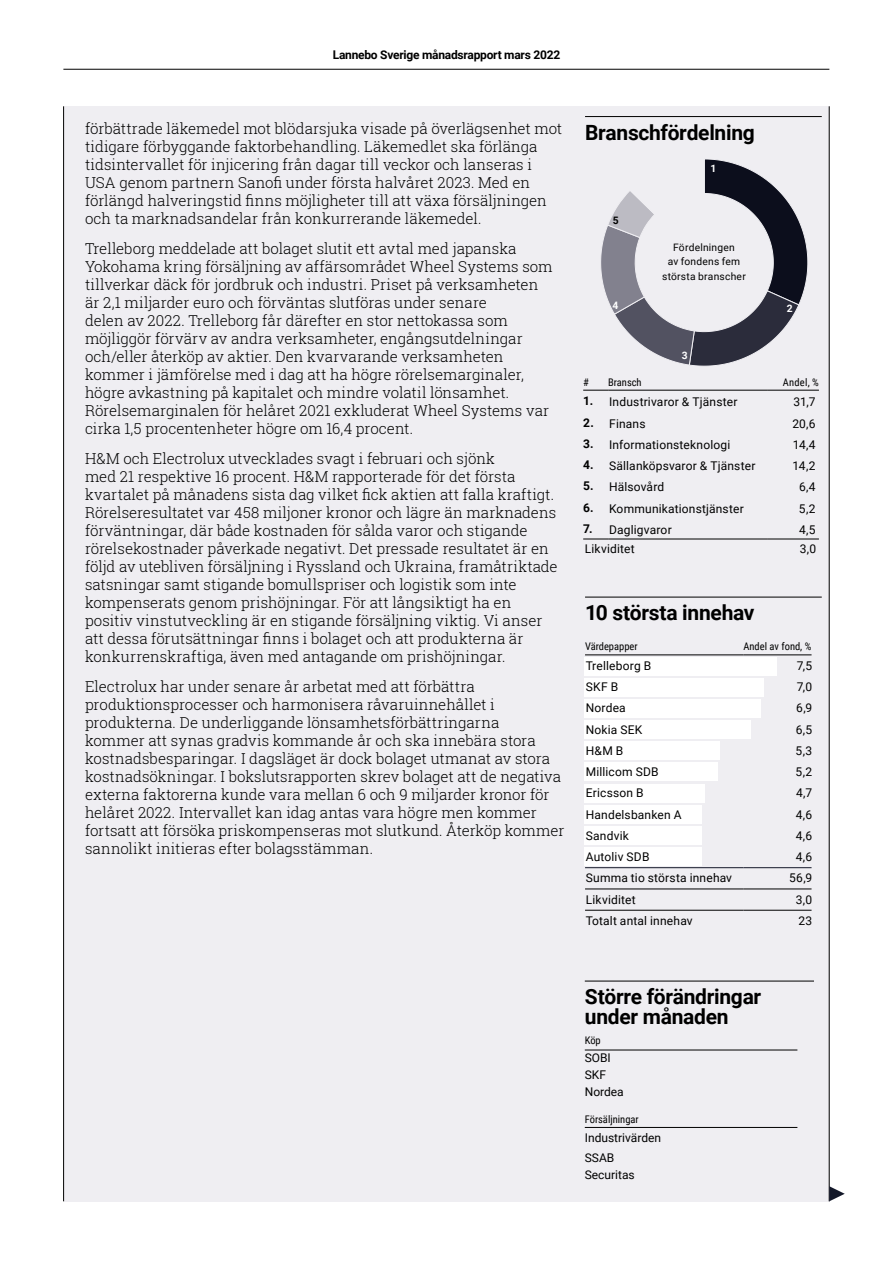
<style>
.page{position:relative;width:893px;height:1263px;background:#fff}
.page>*{position:absolute;margin:0;border:0;box-sizing:border-box;transform-origin:0 0}
.t1{font:700 21px/19.5px "Roboto";letter-spacing:-.015em;color:#000}
.t2{font:300 15px/18px "Roboto Slab";color:#000}
.t3{font:12px/17.2px "Roboto";letter-spacing:.015em;color:#000}
.t4{font:700 12px/21.3px "Roboto";letter-spacing:-.02em;color:#000;text-align:justify}
.t5{font:10.5px "Roboto Condensed";color:#000}
.t6{font:10.2px/14.1px "Roboto";letter-spacing:.025em;color:#000;text-align:center}
.t7{font:700 10.2px "Roboto";color:#fff}
.t8{font:700 10.2px "Roboto";color:#000}
</style>
<div class="page">
<div style="left:64px;top:106px;width:765px;height:1095px;background:#efeef2"></div>
<hr style="left:63px;top:106px;width:1px;height:1095px;background:#000">
<hr style="left:829px;top:106px;width:1px;height:1095px;background:#000">
<svg style="left:829px;top:1186px;width:16px;height:15px"></svg>
<div style="left:584px;top:657px;width:192px;height:19px;background:#fff"></div>
<div style="left:584px;top:678px;width:180px;height:19px;background:#fff"></div>
<div style="left:584px;top:699px;width:177px;height:19px;background:#fff"></div>
<div style="left:584px;top:720px;width:167px;height:19px;background:#fff"></div>
<div style="left:584px;top:741px;width:136px;height:19px;background:#fff"></div>
<div style="left:584px;top:762px;width:133px;height:19px;background:#fff"></div>
<div style="left:584px;top:783px;width:121px;height:19px;background:#fff"></div>
<div style="left:584px;top:804px;width:118px;height:19px;background:#fff"></div>
<div style="left:584px;top:826px;width:118px;height:18px;background:#fff"></div>
<div style="left:584px;top:847px;width:118px;height:18px;background:#fff"></div>
<hr style="left:585px;top:116px;width:237px;height:1px;background:#000">
<hr style="left:585px;top:597px;width:237px;height:1px;background:#000">
<hr style="left:585px;top:867px;width:158px;height:1px;background:#131829">
<hr style="left:743px;top:867px;width:68px;height:1px;background:#131829">
<hr style="left:585px;top:655px;width:158px;height:1px;background:#000">
<hr style="left:743px;top:655px;width:68px;height:1px;background:#000">
<hr style="left:585px;top:889px;width:158px;height:1px;background:#000">
<hr style="left:743px;top:889px;width:68px;height:1px;background:#000">
<hr style="left:585px;top:910px;width:158px;height:1px;background:#000">
<hr style="left:743px;top:910px;width:68px;height:1px;background:#000">
<svg style="left:601px;top:159px;width:207px;height:208px"></svg>
<hr style="left:585px;top:981px;width:229px;height:1px;background:#000">
<hr style="left:585px;top:1050px;width:212px;height:1px;background:#000">
<hr style="left:585px;top:1127px;width:212px;height:1px;background:#000">
<hr style="left:608px;top:390px;width:160px;height:1px;background:#000">
<hr style="left:768px;top:390px;width:51px;height:1px;background:#000">
<svg style="left:583px;top:539px;width:25px;height:1px"></svg>
<hr style="left:608px;top:539px;width:160px;height:1px;background:#000">
<hr style="left:768px;top:539px;width:51px;height:1px;background:#000">
<svg style="left:583px;top:390px;width:25px;height:1px"></svg>
<hr style="left:63px;top:69px;width:766px;height:1px;background:#000">
<p class="t4" style="left:333px;top:43px;width:229px">Lannebo Sverige månadsrapport mars 2022</p>
<p class="t2" style="left:85px;top:119px;width:479px">förbättrade läkemedel mot blödarsjuka visade på överlägsenhet mot tidigare förbyggande faktorbehandling. Läkemedlet ska förlänga tidsintervallet för injicering från dagar till veckor och lanseras i USA genom partnern Sanofi under första halvåret 2023. Med en förlängd halveringstid finns möjligheter till att växa försäljningen och ta marknadsandelar från konkurrerande läkemedel.</p>
<p class="t2" style="left:85px;top:239px;width:469px">Trelleborg meddelade att bolaget slutit ett avtal med japanska Yokohama kring försäljning av affärsområdet Wheel Systems som tillverkar däck för jordbruk och industri. Priset på verksamheten är 2,1 miljarder euro och förväntas slutföras under senare<br>delen av 2022. Trelleborg får därefter en stor nettokassa som möjliggör förvärv av andra verksamheter, engångsutdelningar och/eller återköp av aktier. Den kvarvarande verksamheten kommer i jämförelse med i dag att ha högre rörelsemarginaler, högre avkastning på kapitalet och mindre volatil lönsamhet.<br>Rörelsemarginalen för helåret 2021 exkluderat Wheel Systems var cirka 1,5 procentenheter högre om 16,4 procent.</p>
<p class="t2" style="left:85px;top:449px;width:474px">H&amp;M och Electrolux utvecklades svagt i februari och sjönk<br>med 21 respektive 16 procent. H&amp;M rapporterade för det första kvartalet på månadens sista dag vilket fick aktien att falla kraftigt.<br>Rörelseresultatet var 458 miljoner kronor och lägre än marknadens förväntningar, där både kostnaden för sålda varor och stigande rörelsekostnader påverkade negativt. Det pressade resultatet är en följd av utebliven försäljning i Ryssland och Ukraina, framåtriktade satsningar samt stigande bomullspriser och logistik som inte kompenserats genom prishöjningar. För att långsiktigt ha en positiv vinstutveckling är en stigande försäljning viktig. Vi anser att dessa förutsättningar finns i bolaget och att produkterna är konkurrenskraftiga, även med antagande om prishöjningar.</p>
<p class="t2" style="left:85px;top:677px;width:481px">Electrolux har under senare år arbetat med att förbättra produktionsprocesser och harmonisera råvaruinnehållet i produkterna. De underliggande lönsamhetsförbättringarna<br>kommer att synas gradvis kommande år och ska innebära stora kostnadsbesparingar. I dagsläget är dock bolaget utmanat av stora kostnadsökningar. I bokslutsrapporten skrev bolaget att de negativa externa faktorerna kunde vara mellan 6 och 9 miljarder kronor för helåret 2022. Intervallet kan idag antas vara högre men kommer fortsatt att försöka priskompenseras mot slutkund. Återköp kommer sannolikt initieras efter bolagsstämman.</p>
<h1 class="t1" style="left:585px;top:122px;width:171px">Branschfördelning</h1>
<p class="t8" style="left:613px;top:214px;width:7px">5</p>
<p class="t7" style="left:612px;top:298px;width:7px">4</p>
<p class="t7" style="left:710px;top:161px;width:7px">1</p>
<p class="t6" style="left:662px;top:240px;width:85px">Fördelningen<br>av fondens fem största branscher</p>
<p class="t7" style="left:682px;top:349px;width:7px">3</p>
<p class="t7" style="left:787px;top:301px;width:7px">2</p>
<p class="t5" style="left:583px;top:374px;width:7px">#</p>
<p class="t5" style="left:608px;top:374px;width:35px">Bransch</p>
<p class="t5" style="left:783px;top:374px;width:38px">Andel, %</p>
<p class="t4" style="left:583px;top:390px;width:12px">1.<br>2.<br>3.<br>4.<br>5.<br>6.<br>7.</p>
<p class="t3" style="left:609px;top:393px;width:130px">Industrivaror &amp; Tjänster</p>
<p class="t3" style="left:793px;top:393px;width:24px">31,7</p>
<p class="t3" style="left:609px;top:414px;width:38px">Finans</p>
<p class="t3" style="left:792px;top:414px;width:25px">20,6</p>
<p class="t3" style="left:609px;top:436px;width:123px">Informationsteknologi</p>
<p class="t3" style="left:793px;top:436px;width:24px">14,4</p>
<p class="t3" style="left:609px;top:457px;width:148px">Sällanköpsvaror &amp; Tjänster</p>
<p class="t3" style="left:793px;top:457px;width:25px">14,2</p>
<p class="t3" style="left:609px;top:478px;width:57px">Hälsovård</p>
<p class="t3" style="left:799px;top:478px;width:18px">6,4</p>
<p class="t3" style="left:609px;top:499px;width:136px">Kommunikationstjänster</p>
<p class="t3" style="left:799px;top:499px;width:18px">5,2</p>
<p class="t3" style="left:609px;top:521px;width:64px">Dagligvaror</p>
<p class="t3" style="left:799px;top:521px;width:18px">4,5</p>
<p class="t3" style="left:585px;top:540px;width:52px">Likviditet</p>
<p class="t3" style="left:800px;top:540px;width:18px">3,0</p>
<h1 class="t1" style="left:585px;top:602px;width:171px">10 största innehav</h1>
<p class="t5" style="left:585px;top:639px;width:54px">Värdepapper</p>
<p class="t5" style="left:743px;top:639px;width:69px">Andel av fond, %</p>
<p class="t3" style="left:586px;top:656px;width:67px">Trelleborg B</p>
<p class="t3" style="left:797px;top:656px;width:17px">7,5</p>
<p class="t3" style="left:586px;top:678px;width:34px">SKF B</p>
<p class="t3" style="left:797px;top:678px;width:17px">7,0</p>
<p class="t3" style="left:586px;top:699px;width:42px">Nordea</p>
<p class="t3" style="left:796px;top:699px;width:18px">6,9</p>
<p class="t3" style="left:586px;top:720px;width:58px">Nokia SEK</p>
<p class="t3" style="left:796px;top:720px;width:18px">6,5</p>
<p class="t3" style="left:586px;top:741px;width:39px">H&amp;M B</p>
<p class="t3" style="left:796px;top:741px;width:18px">5,3</p>
<p class="t3" style="left:586px;top:763px;width:74px">Millicom SDB</p>
<p class="t3" style="left:796px;top:763px;width:18px">5,2</p>
<p class="t3" style="left:586px;top:784px;width:59px">Ericsson B</p>
<p class="t3" style="left:796px;top:784px;width:18px">4,7</p>
<p class="t3" style="left:586px;top:805px;width:97px">Handelsbanken A</p>
<p class="t3" style="left:796px;top:805px;width:18px">4,6</p>
<p class="t3" style="left:586px;top:826px;width:45px">Sandvik</p>
<p class="t3" style="left:796px;top:826px;width:18px">4,6</p>
<p class="t3" style="left:586px;top:848px;width:65px">Autoliv SDB</p>
<p class="t3" style="left:796px;top:848px;width:18px">4,6</p>
<p class="t3" style="left:586px;top:869px;width:148px">Summa tio största innehav</p>
<p class="t3" style="left:789px;top:869px;width:25px">56,9</p>
<p class="t3" style="left:586px;top:890px;width:52px">Likviditet</p>
<p class="t3" style="left:796px;top:890px;width:18px">3,0</p>
<p class="t3" style="left:586px;top:912px;width:108px">Totalt antal innehav</p>
<p class="t3" style="left:798px;top:912px;width:15px">23</p>
<h1 class="t1" style="left:585px;top:986px;width:178px">Större förändringar under månaden</h1>
<p class="t5" style="left:585px;top:1032px;width:18px">Köp</p>
<p class="t3" style="left:585px;top:1048px;width:41px">SOBI<br>SKF<br>Nordea</p>
<p class="t5" style="left:585px;top:1112px;width:55px">Försäljningar</p>
<p class="t3" style="left:585px;top:1127px;width:78px;line-height:19.8px">Industrivärden<br>SSAB</p>
<p class="t3" style="left:585px;top:1165px;width:51px">Securitas</p>
</div>
